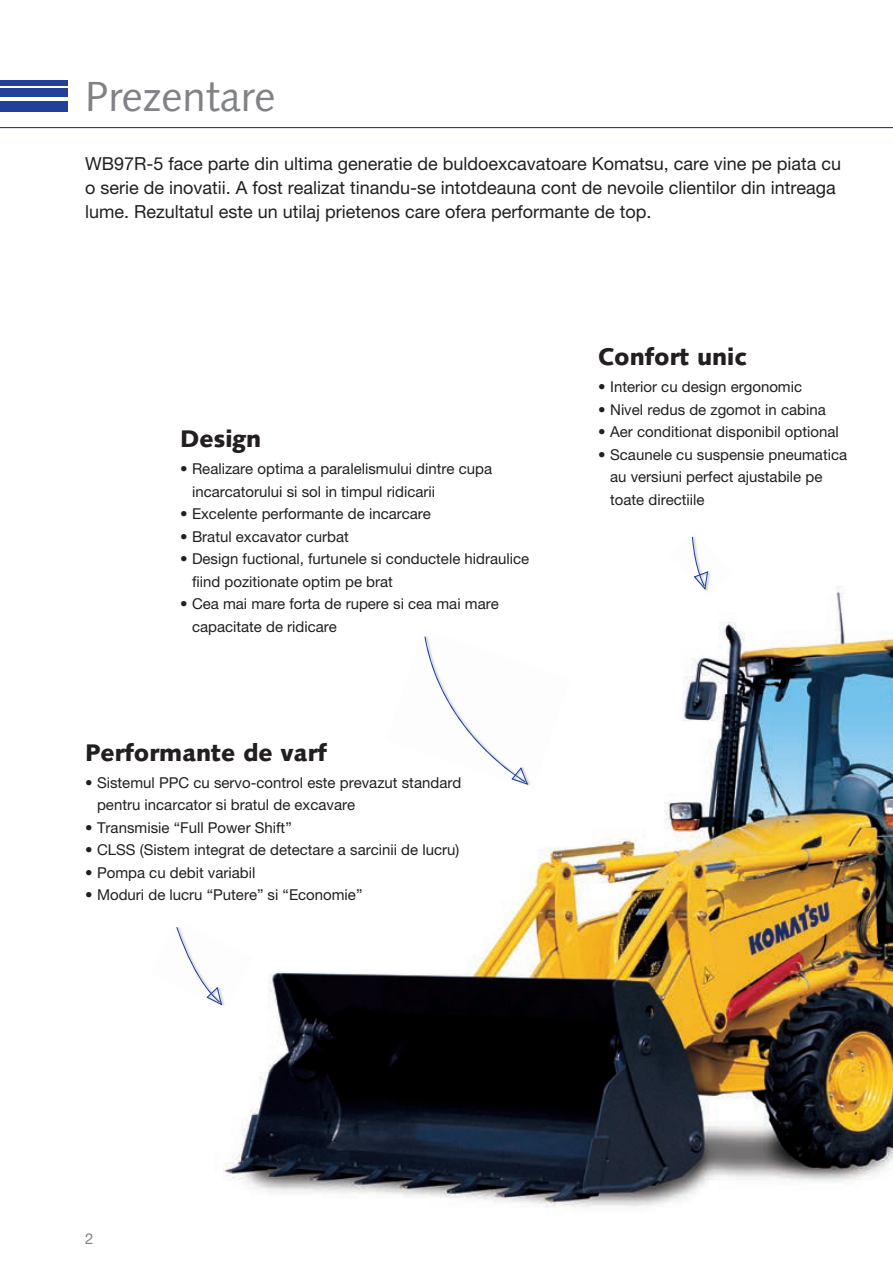
<style>
.page{position:relative;width:893px;height:1263px;background:#fff}
.page>*{position:absolute;margin:0;border:0;box-sizing:border-box;transform-origin:0 0}
.t1{font:42px "Syntax LTCE";color:#808285}
.t2{font:900 24px "Syntax LTCE";color:#231f20}
.t3{font:18px/24px "Helvetica Neue LT Pro";color:#231f20}
.t4{font:15px/22.5px "Helvetica Neue LT Pro";color:#231f20}
.t5{font:15px "Helvetica Neue LT Pro";color:#808285}
</style>
<div class="page">
<hr style="left:0;top:127px;width:893px;height:1px;background:#223f99">
<div style="left:0;top:101px;width:68px;height:10px;background:#223f99"></div>
<div style="left:0;top:89px;width:68px;height:8px;background:#223f99"></div>
<div style="left:0;top:80px;width:68px;height:5px;background:#223f99"></div>
<img style="left:223px;top:586px;width:670px;height:622px">
<img style="left:669px;top:536px;width:64px;height:60px">
<svg style="left:692px;top:537px;width:16px;height:53px"></svg>
<img style="left:221px;top:920px;width:32px;height:91px">
<svg style="left:176px;top:927px;width:46px;height:78px"></svg>
<img style="left:386px;top:629px;width:184px;height:161px">
<svg style="left:424px;top:636px;width:104px;height:149px"></svg>
<h1 class="t1" style="left:85px;top:72px;width:192px">Prezentare</h1>
<p class="t3" style="left:85px;top:151px;width:758px">WB97R-5 face parte din ultima generatie de buldoexcavatoare Komatsu, care vine pe piata cu o serie de inovatii. A fost realizat tinandu-se intotdeauna cont de nevoile clientilor din intreaga lume. Rezultatul este un utilaj prietenos care ofera performante de top.</p>
<h2 class="t2" style="left:180px;top:425px;width:83px">Design</h2>
<p class="t4" style="left:192px;top:457px;width:302px;text-indent:-12px">• Realizare optima a paralelismului dintre cupa incarcatorului si sol in timpul ridicarii</p>
<p class="t4" style="left:180px;top:502px;width:252px">• Excelente performante de incarcare</p>
<p class="t4" style="left:180px;top:525px;width:170px">• Bratul excavator curbat</p>
<p class="t4" style="left:192px;top:547px;width:339px;text-indent:-12px">• Design fuctional, furtunele si conductele hidraulice fiind pozitionate optim pe brat</p>
<p class="t4" style="left:192px;top:592px;width:308px;text-indent:-12px">• Cea mai mare forta de rupere si cea mai mare capacitate de ridicare</p>
<h2 class="t2" style="left:85px;top:738px;width:243px">Performante de varf</h2>
<p class="t4" style="left:97px;top:771px;width:366px;text-indent:-12px">• Sistemul PPC cu servo-control este prevazut standard pentru incarcator si bratul de excavare</p>
<p class="t4" style="left:85px;top:816px;width:208px">• Transmisie “Full Power Shift”</p>
<p class="t4" style="left:85px;top:838px;width:376px">• CLSS (Sistem integrat de detectare a sarcinii de lucru)</p>
<p class="t4" style="left:85px;top:861px;width:172px">• Pompa cu debit variabil</p>
<p class="t4" style="left:85px;top:883px;width:279px">• Moduri de lucru “Putere” si “Economie”</p>
<h2 class="t2" style="left:598px;top:343px;width:150px">Confort unic</h2>
<p class="t4" style="left:598px;top:375px;width:205px">• Interior cu design ergonomic</p>
<p class="t4" style="left:598px;top:398px;width:229px">• Nivel redus de zgomot in cabina</p>
<p class="t4" style="left:598px;top:420px;width:242px">• Aer conditionat disponibil optional</p>
<p class="t4" style="left:610px;top:443px;width:239px;text-indent:-12px">• Scaunele cu suspensie pneumatica au versiuni perfect ajustabile pe toate directiile</p>
<p class="t5" style="left:85px;top:1229px;width:10px">2</p>
</div>
